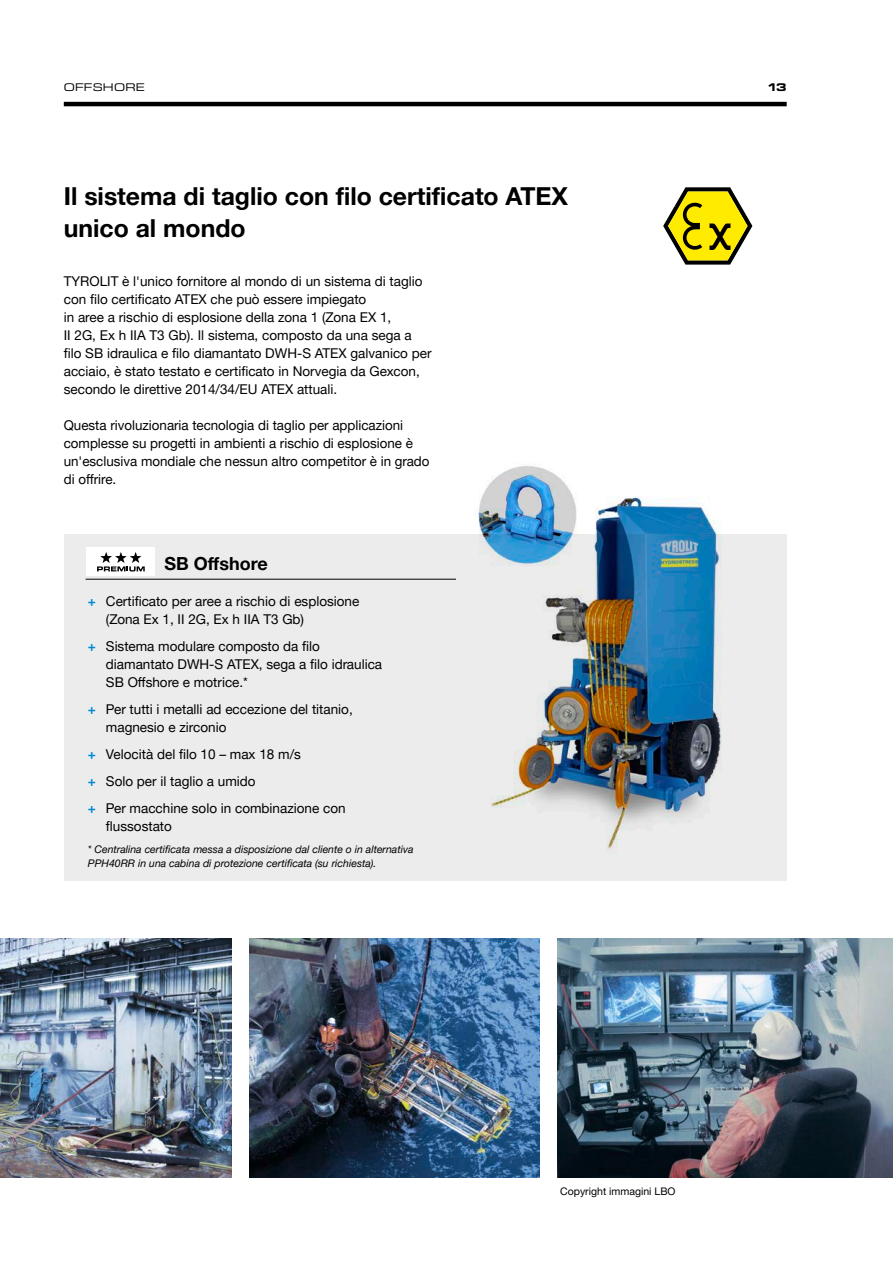
<style>
.page{position:relative;width:893px;height:1263px;background:#fff}
.page>*{position:absolute;margin:0;border:0;box-sizing:border-box;transform-origin:0 0}
.t1{font:700 24.75px/31.5px "Helvetica Neue LTW1 G";color:#000}
.t2{font:700 18px "Helvetica Neue LTW1 G";color:#000}
.t3{font:13.5px/18px "Helvetica Neue LTW1 G";color:#000}
.t4{font:expanded 11.25px "Eurostile Next W1 G";letter-spacing:.02em;color:#000}
.t5{font:700 expanded 11.25px "Eurostile Next W1 G";color:#000}
.t6{font:italic 10.5px/13.5px "Helvetica Neue LTW1 G";color:#000}
.t7{font:10.5px "Helvetica Neue LT Pro";color:#000}
.s1{font-weight:700;color:#008ad1}
</style>
<div class="page">
<hr style="left:64px;top:102px;width:723px;height:4px;background:#000">
<div style="left:64px;top:534px;width:723px;height:346px;background:#ececec"></div>
<img style="left:478px;top:466px;width:244px;height:388px">
<img style="left:0;top:939px;width:231px;height:238px">
<img style="left:249px;top:939px;width:291px;height:238px">
<img style="left:558px;top:939px;width:335px;height:238px">
<svg style="left:663px;top:187px;width:89px;height:78px"></svg>
<hr style="left:86px;top:579px;width:370px;height:1px;background:#000">
<div style="left:86px;top:547px;width:69px;height:29px;background:#fff"></div>
<svg style="left:97px;top:552px;width:48px;height:19px"></svg>
<p class="t4" style="left:64px;top:80px;width:82px">OFFSHORE</p>
<p class="t5" style="left:768px;top:80px;width:20px">13</p>
<h1 class="t1" style="left:64px;top:181px;width:506px">Il sistema di taglio con filo certificato ATEX unico al mondo</h1>
<p class="t3" style="left:64px;top:272px;width:369px">TYROLIT è l'unico fornitore al mondo di un sistema di taglio con filo certificato ATEX che può essere impiegato<br>in aree a rischio di esplosione della zona 1 (Zona EX 1,<br>II 2G, Ex h IIA T3 Gb). Il sistema, composto da una sega a filo SB idraulica e filo diamantato DWH-S ATEX galvanico per acciaio, è stato testato e certificato in Norvegia da Gexcon, secondo le direttive 2014/34/EU ATEX attuali.</p>
<p class="t3" style="left:64px;top:416px;width:367px">Questa rivoluzionaria tecnologia di taglio per applicazioni complesse su progetti in ambienti a rischio di esplosione è un'esclusiva mondiale che nessun altro competitor è in grado di offrire.</p>
<h2 class="t2" style="left:165px;top:552px;width:105px">SB Offshore</h2>
<p class="t3" style="left:106px;top:592px;width:255px;text-indent:-18px"><span class="s1">+</span> Certificato per aree a rischio di esplosione (Zona Ex 1, II 2G, Ex h IIA T3 Gb)</p>
<p class="t3" style="left:106px;top:637px;width:278px;text-indent:-18px"><span class="s1">+</span> Sistema modulare composto da filo diamantato DWH-S ATEX, sega a filo idraulica<br>SB Offshore e motrice.*</p>
<p class="t3" style="left:106px;top:700px;width:248px;text-indent:-18px"><span class="s1">+</span> Per tutti i metalli ad eccezione del titanio, magnesio e zirconio</p>
<p class="t3" style="left:88px;top:740px;width:259px;line-height:27px"><span class="s1">+</span> Velocità del filo 10 – max 18 m/s<br><span class="s1">+</span> Solo per il taglio a umido<br><span class="s1">+</span> Per macchine solo in combinazione con</p>
<p class="t3" style="left:106px;top:817px;width:67px">flussostato</p>
<p class="t6" style="left:88px;top:843px;width:327px">* Centralina certificata messa a disposizione dal cliente o in alternativa<br>PPH40RR in una cabina di protezione certificata (su richiesta).</p>
<p class="t7" style="left:560px;top:1185px;width:117px">Copyright immagini LBO</p>
</div>
